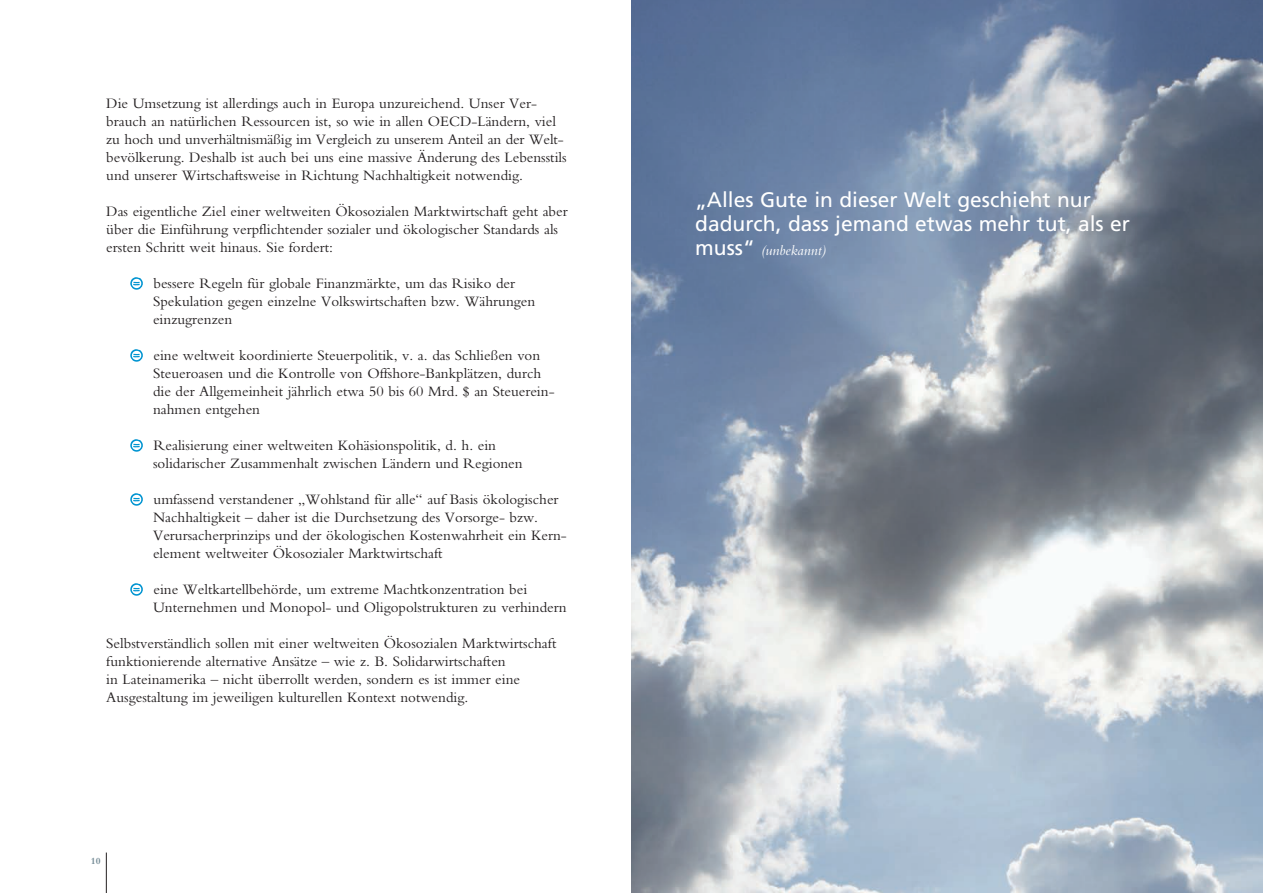
<style>
.page{position:relative;width:1263px;height:893px;background:#fff}
.page>*{position:absolute;margin:0;border:0;box-sizing:border-box;transform-origin:0 0}
.t1{font:21px/24px "Frutiger";color:#fff}
.t2{font:15px/18px "Bembo";color:#231f20}
.t3{font:italic 15px "Bembo";color:#fff}
.t4{font:700 9.75px "Bembo";color:#738a95}
.s1{font-family:"Frutiger";font-style:normal;font-size:21px}
</style>
<div class="page">
<svg style="left:130px;top:277px;width:13px;height:13px"></svg>
<svg style="left:130px;top:349px;width:13px;height:13px"></svg>
<svg style="left:130px;top:439px;width:13px;height:13px"></svg>
<svg style="left:130px;top:493px;width:13px;height:13px"></svg>
<svg style="left:130px;top:583px;width:13px;height:13px"></svg>
<img style="left:631px;top:0;width:632px;height:893px">
<hr style="left:106px;top:852px;width:1px;height:41px;background:#231f20">
<p class="t2" style="left:106px;top:96px;width:462px">Die Umsetzung ist allerdings auch in Europa unzureichend. Unser Ver&shy;brauch an natürlichen Ressourcen ist, so wie in allen OECD-Ländern, viel zu hoch und unverhältnismäßig im Vergleich zu unserem Anteil an der Welt&shy;bevölkerung. Deshalb ist auch bei uns eine massive Änderung des Lebensstils und unserer Wirtschaftsweise in Richtung Nachhaltigkeit notwendig.</p>
<p class="t2" style="left:106px;top:204px;width:463px">Das eigentliche Ziel einer weltweiten Ökosozialen Marktwirtschaft geht aber über die Einführung verpflichtender sozialer und ökologischer Standards als ersten Schritt weit hinaus. Sie fordert:</p>
<p class="t2" style="left:153px;top:276px;width:384px">bessere Regeln für globale Finanzmärkte, um das Risiko der<br>Spekulation gegen einzelne Volkswirtschaften bzw. Währungen einzugrenzen</p>
<p class="t2" style="left:153px;top:348px;width:403px">eine weltweit koordinierte Steuerpolitik, v. a. das Schließen von Steueroasen und die Kontrolle von Offshore-Bankplätzen, durch die der Allgemeinheit jährlich etwa 50 bis 60 Mrd. $ an Steuerein&shy;nahmen entgehen</p>
<p class="t2" style="left:153px;top:438px;width:371px">Realisierung einer weltweiten Kohäsionspolitik, d. h. ein solidarischer Zusammenhalt zwischen Ländern und Regionen</p>
<p class="t2" style="left:153px;top:492px;width:415px">umfassend verstandener „Wohlstand für alle“ auf Basis ökologischer Nachhaltigkeit – daher ist die Durchsetzung des Vorsorge- bzw.<br>Verursacherprinzips und der ökologischen Kostenwahrheit ein Kern&shy;element weltweiter Ökosozialer Marktwirtschaft</p>
<p class="t2" style="left:153px;top:582px;width:415px">eine Weltkartellbehörde, um extreme Machtkonzentration bei<br>Unternehmen und Monopol- und Oligopolstrukturen zu verhindern</p>
<p class="t2" style="left:106px;top:636px;width:452px">Selbstverständlich sollen mit einer weltweiten Ökosozialen Marktwirtschaft funktionierende alternative Ansätze – wie z. B. Solidarwirtschaften<br>in Lateinamerika – nicht überrollt werden, sondern es ist immer eine Ausgestaltung im jeweiligen kulturellen Kontext notwendig.</p>
<p class="t4" style="left:91px;top:857px;width:11px">10</p>
<h1 class="t1" style="left:695px;top:190px;width:436px">„Alles Gute in dieser Welt geschieht nur dadurch, dass jemand etwas mehr tut, als er</h1>
<p class="t3" style="left:695px;top:245px;width:132px"><span class="s1">muss“</span> (unbekannt)</p>
</div>
